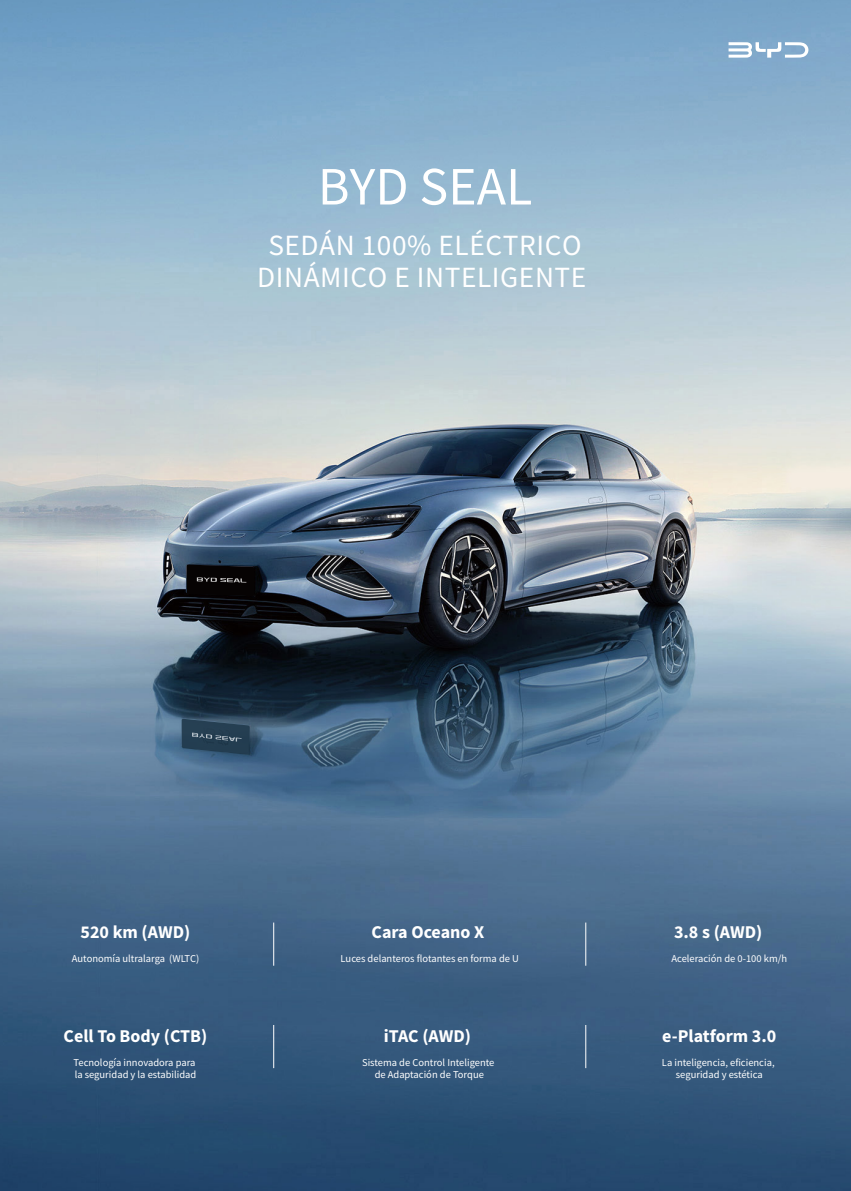
<style>
.page{position:relative;width:851px;height:1191px;background:#fff}
.page>*{position:absolute;margin:0;border:0;box-sizing:border-box;transform-origin:0 0}
.t1{font:54px "Source Sans Pro";color:#fff}
.t2{font:29.4px "Source Sans Pro";letter-spacing:.02em;color:#fff}
.t3{font:700 18px "Source Sans Pro";color:#fff}
.t4{font:10.5px/12.6px "Source Sans Pro";color:#fff;text-align:center}
</style>
<div class="page">
<img style="left:0;top:0;width:850px;height:1191px">
<svg style="left:186px;top:564px;width:68px;height:32px;background:#100e10"></svg>
<svg style="left:182px;top:719px;width:67px;height:36px;background:#2e495d"></svg>
<svg style="left:728px;top:42px;width:80px;height:16px"></svg>
<hr style="left:585px;top:922px;width:1px;height:43px;background:#fff">
<hr style="left:273px;top:922px;width:1px;height:43px;background:#fff">
<hr style="left:585px;top:1025px;width:1px;height:43px;background:#fff">
<hr style="left:273px;top:1025px;width:1px;height:43px;background:#fff">
<h1 class="t1" style="left:318px;top:152px;width:216px">BYD SEAL</h1>
<h2 class="t2" style="left:268px;top:227px;width:314px">SEDÁN 100% ELÉCTRICO</h2>
<h2 class="t2" style="left:257px;top:259px;width:331px">DINÁMICO E INTELIGENTE</h2>
<h3 class="t3" style="left:81px;top:920px;width:111px">520 km (AWD)</h3>
<p class="t4" style="left:72px;top:952px;width:129px">Autonomía ultralarga (WLTC)</p>
<h3 class="t3" style="left:64px;top:1023px;width:145px">Cell To Body (CTB)</h3>
<p class="t4" style="left:74px;top:1055px;width:124px;text-align:left">Tecnología innovadora para la seguridad y la estabilidad</p>
<h3 class="t3" style="left:371px;top:920px;width:114px">Cara Oceano X</h3>
<p class="t4" style="left:340px;top:952px;width:180px">Luces delanteros flotantes en forma de U</p>
<h3 class="t3" style="left:384px;top:1023px;width:89px">iTAC (AWD)</h3>
<p class="t4" style="left:362px;top:1055px;width:134px">Sistema de Control Inteligente de Adaptación de Torque</p>
<h3 class="t3" style="left:674px;top:920px;width:90px">3.8 s (AWD)</h3>
<p class="t4" style="left:671px;top:952px;width:117px">Aceleración de 0-100 km/h</p>
<h3 class="t3" style="left:662px;top:1023px;width:115px">e-Platform 3.0</h3>
<p class="t4" style="left:661px;top:1055px;width:114px">La inteligencia, eficiencia, seguridad y estética</p>
</div>
